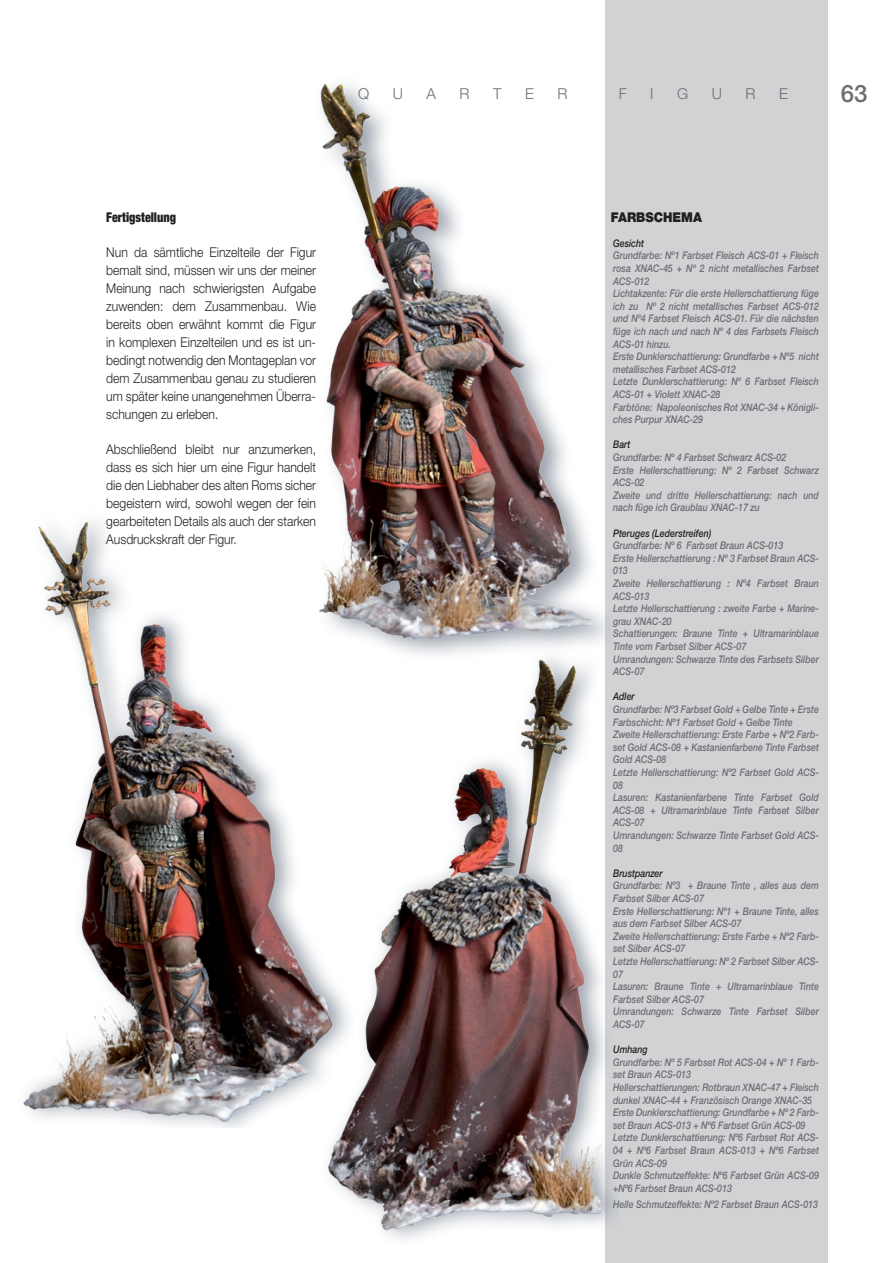
<style>
.page{position:relative;width:893px;height:1263px;background:#fff}
.page>*{position:absolute;margin:0;border:0;box-sizing:border-box;transform-origin:0 0}
.t1{font:500 24px "Helvetica Neue LT Std";color:#6c6d70}
.t2{font:300 15px "Helvetica Neue LT Std";color:#6c6d70}
.Tx_Corrido{font:300 13.5px/18px "Helvetica Neue LT Std";color:#231f20;text-align:justify;scale:.9 1}
.Tx_Corrido-2{font:900 condensed 13.5px "Helvetica Neue LT Std";color:#231f20;scale:.9 1}
.Tx_Corrido-3{font:900 13.5px "Helvetica Neue LT Std";color:#231f20;scale:.92 1}
.Tx_Corrido-4{font:italic 500 10.5px/12.6px "Helvetica Neue LT Std";color:#6c6d70;scale:.84 1}
.Tx_Corrido-5{font:italic 500 10.5px "Helvetica Neue LT Std";color:#231f20;scale:.84 1}
</style>
<div class="page">
<div style="left:605px;top:0;width:222px;height:1263px;background:#d1d2d4"></div>
<img style="left:320px;top:83px;width:287px;height:561px">
<img style="left:328px;top:647px;width:288px;height:592px">
<img style="left:23px;top:502px;width:335px;height:625px">
<p class="t2" style="left:358px;top:84px;width:13px">Q</p>
<p class="t2" style="left:393px;top:84px;width:12px">U</p>
<p class="t2" style="left:427px;top:84px;width:11px">A</p>
<p class="t2" style="left:460px;top:84px;width:12px">R</p>
<p class="t2" style="left:493px;top:84px;width:10px">T</p>
<p class="t2" style="left:525px;top:84px;width:10px">E</p>
<p class="t2" style="left:557px;top:84px;width:12px">R</p>
<p class="t2" style="left:619px;top:84px;width:10px">F</p>
<p class="t2" style="left:650px;top:84px;width:5px">I</p>
<p class="t2" style="left:677px;top:84px;width:13px">G</p>
<p class="t2" style="left:712px;top:84px;width:12px">U</p>
<p class="t2" style="left:746px;top:84px;width:12px">R</p>
<p class="t2" style="left:779px;top:84px;width:10px">E</p>
<p class="t1" style="left:841px;top:79px;width:28px">63</p>
<p class="Tx_Corrido-2" style="left:106px;top:209px;width:79px">Fertigstellung</p>
<p class="Tx_Corrido" style="left:106px;top:243px;width:235px">Nun da sämtliche Einzelteile der Figur bemalt sind, müssen wir uns der meiner Meinung nach schwierigsten Aufgabe zuwenden: dem Zusammenbau. Wie bereits oben erwähnt kommt die Figur in komplexen Einzelteilen und es ist un&shy;bedingt notwendig den Montageplan vor dem Zusammenbau genau zu studieren um später keine unangenehmen Überra&shy;schungen zu erleben.</p>
<p class="Tx_Corrido" style="left:106px;top:440px;width:235px">Abschließend bleibt nur anzumerken, dass es sich hier um eine Figur handelt die den Liebhaber des alten Roms sicher begeistern wird, sowohl wegen der fein gearbeiteten Details als auch der starken Ausdruckskraft der Figur.</p>
<p class="Tx_Corrido-3" style="left:611px;top:209px;width:101px">FARBSCHEMA</p>
<p class="Tx_Corrido-5" style="left:613px;top:237px;width:38px">Gesicht</p>
<p class="Tx_Corrido-4" style="left:613px;top:249px;width:246px;text-align:justify">Grundfarbe: Nº1 Farbset Fleisch ACS-01 + Fleisch rosa XNAC-45 + Nº 2 nicht metallisches Farbset ACS-012</p>
<p class="Tx_Corrido-4" style="left:613px;top:287px;width:247px;text-align:justify">Lichtakzente: Für die erste Hellerschattierung füge ich zu Nº 2 nicht metallisches Farbset ACS-012 und Nº4 Farbset Fleisch ACS-01. Für die nächsten füge ich nach und nach Nº 4 des Farbsets Fleisch ACS-01 hinzu.</p>
<p class="Tx_Corrido-4" style="left:613px;top:350px;width:246px">Erste Dunklerschattierung: Grundfarbe + Nº5 nicht metallisches Farbset ACS-012</p>
<p class="Tx_Corrido-4" style="left:613px;top:375px;width:246px">Letzte Dunklerschattierung: Nº 6 Farbset Fleisch<br>ACS-01 + Violett XNAC-28</p>
<p class="Tx_Corrido-4" style="left:613px;top:400px;width:246px">Farbtöne: Napoleonisches Rot XNAC-34 + Königli&shy;ches Purpur XNAC-29</p>
<p class="Tx_Corrido-5" style="left:613px;top:438px;width:22px">Bart</p>
<p class="Tx_Corrido-4" style="left:613px;top:451px;width:208px">Grundfarbe: Nº 4 Farbset Schwarz ACS-02</p>
<p class="Tx_Corrido-4" style="left:613px;top:463px;width:247px">Erste Hellerschattierung: Nº 2 Farbset Schwarz<br>ACS-02</p>
<p class="Tx_Corrido-4" style="left:613px;top:489px;width:247px">Zweite und dritte Hellerschattierung: nach und nach füge ich Graublau XNAC-17 zu</p>
<p class="Tx_Corrido-5" style="left:613px;top:527px;width:118px">Pteruges (Lederstreifen)</p>
<p class="Tx_Corrido-4" style="left:613px;top:539px;width:204px">Grundfarbe: Nº 6 Farbset Braun ACS-013</p>
<p class="Tx_Corrido-4" style="left:613px;top:552px;width:247px">Erste Hellerschattierung : Nº 3 Farbset Braun ACS-<br>013</p>
<p class="Tx_Corrido-4" style="left:613px;top:577px;width:247px">Zweite Hellerschattierung : Nº4 Farbset Braun<br>ACS-013</p>
<p class="Tx_Corrido-4" style="left:613px;top:602px;width:246px">Letzte Hellerschattierung : zweite Farbe + Marine&shy;grau XNAC-20</p>
<p class="Tx_Corrido-4" style="left:613px;top:627px;width:246px">Schattierungen: Braune Tinte + Ultramarinblaue<br>Tinte vom Farbset Silber ACS-07</p>
<p class="Tx_Corrido-4" style="left:613px;top:652px;width:247px">Umrandungen: Schwarze Tinte des Farbsets Silber<br>ACS-07</p>
<p class="Tx_Corrido-5" style="left:613px;top:690px;width:27px">Adler</p>
<p class="Tx_Corrido-4" style="left:613px;top:703px;width:247px">Grundfarbe: Nº3 Farbset Gold + Gelbe Tinte + Erste<br>Farbschicht: Nº1 Farbset Gold + Gelbe Tinte</p>
<p class="Tx_Corrido-4" style="left:613px;top:728px;width:246px;text-align:justify">Zweite Hellerschattierung: Erste Farbe + Nº2 Farb&shy;set Gold ACS-08 + Kastanienfarbene Tinte Farbset Gold ACS-08</p>
<p class="Tx_Corrido-4" style="left:613px;top:766px;width:246px">Letzte Hellerschattierung: Nº2 Farbset Gold ACS-<br>08</p>
<p class="Tx_Corrido-4" style="left:613px;top:791px;width:247px;text-align:justify">Lasuren: Kastanienfarbene Tinte Farbset Gold ACS-08 + Ultramarinblaue Tinte Farbset Silber ACS-07</p>
<p class="Tx_Corrido-4" style="left:613px;top:829px;width:246px">Umrandungen: Schwarze Tinte Farbset Gold ACS-<br>08</p>
<p class="Tx_Corrido-5" style="left:613px;top:867px;width:61px">Brustpanzer</p>
<p class="Tx_Corrido-4" style="left:613px;top:879px;width:246px">Grundfarbe: Nº3 + Braune Tinte , alles aus dem<br>Farbset Silber ACS-07</p>
<p class="Tx_Corrido-4" style="left:613px;top:904px;width:246px">Erste Hellerschattierung: Nº1 + Braune Tinte, alles aus dem Farbset Silber ACS-07</p>
<p class="Tx_Corrido-4" style="left:613px;top:930px;width:246px">Zweite Hellerschattierung: Erste Farbe + Nº2 Farb&shy;set Silber ACS-07</p>
<p class="Tx_Corrido-4" style="left:613px;top:955px;width:246px">Letzte Hellerschattierung: Nº 2 Farbset Silber ACS-<br>07</p>
<p class="Tx_Corrido-4" style="left:613px;top:980px;width:247px">Lasuren: Braune Tinte + Ultramarinblaue Tinte<br>Farbset Silber ACS-07</p>
<p class="Tx_Corrido-4" style="left:613px;top:1005px;width:246px">Umrandungen: Schwarze Tinte Farbset Silber<br>ACS-07</p>
<p class="Tx_Corrido-5" style="left:613px;top:1043px;width:43px">Umhang</p>
<p class="Tx_Corrido-4" style="left:613px;top:1056px;width:246px">Grundfarbe: Nº 5 Farbset Rot ACS-04 + Nº 1 Farb&shy;set Braun ACS-013</p>
<p class="Tx_Corrido-4" style="left:613px;top:1081px;width:246px">Hellerschattierungen: Rotbraun XNAC-47 + Fleisch dunkel XNAC-44 + Französisch Orange XNAC-35</p>
<p class="Tx_Corrido-4" style="left:613px;top:1106px;width:246px">Erste Dunklerschattierung: Grundfarbe + Nº 2 Farb&shy;set Braun ACS-013 + Nº6 Farbset Grün ACS-09</p>
<p class="Tx_Corrido-4" style="left:613px;top:1131px;width:247px;text-align:justify">Letzte Dunklerschattierung: Nº6 Farbset Rot ACS-04 + Nº6 Farbset Braun ACS-013 + Nº6 Farbset Grün ACS-09</p>
<p class="Tx_Corrido-4" style="left:613px;top:1169px;width:247px">Dunkle Schmutzeffekte: Nº6 Farbset Grün ACS-09 +Nº6 Farbset Braun ACS-013</p>
<p class="Tx_Corrido-4" style="left:613px;top:1198px;width:245px">Helle Schmutzeffekte: Nº2 Farbset Braun ACS-013</p>
</div>
